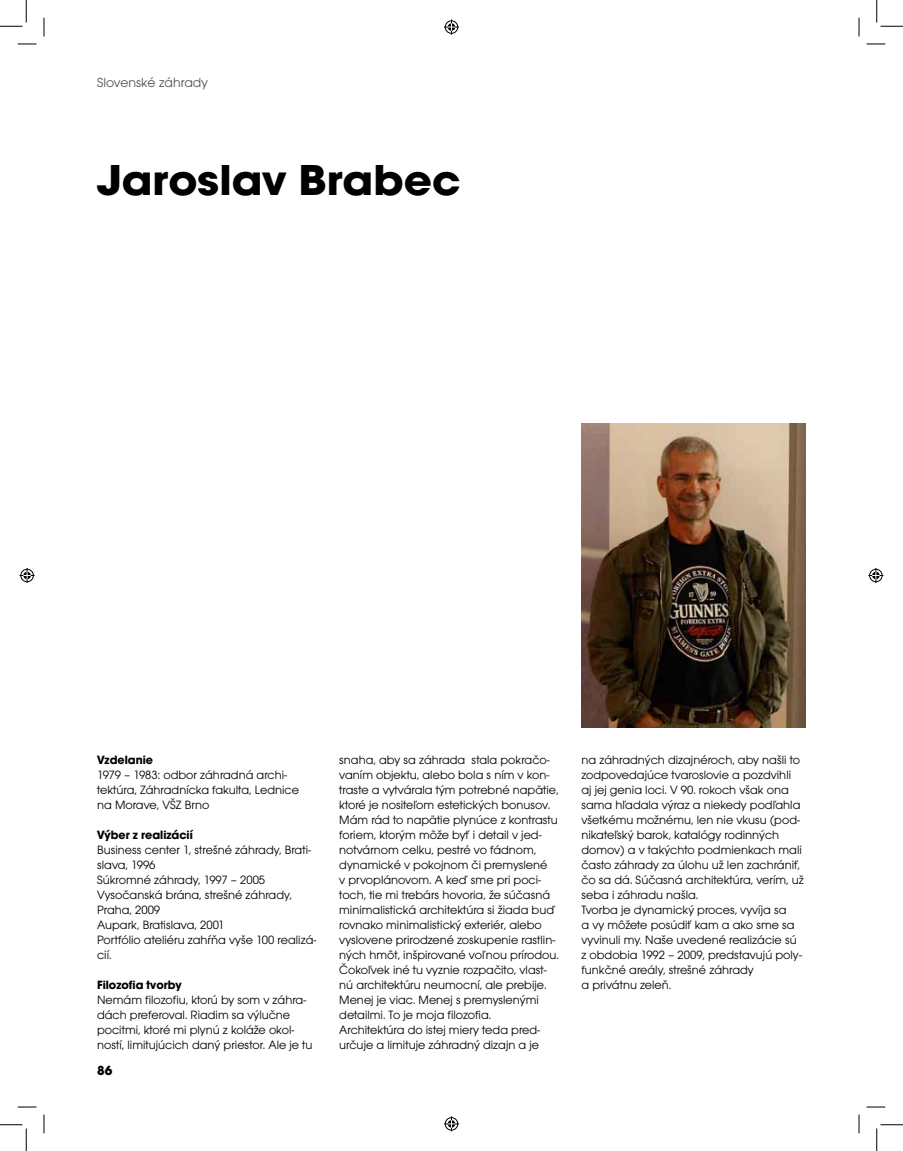
<style>
.page{position:relative;width:903px;height:1151px;background:#fff}
.page>*{position:absolute;margin:0;border:0;box-sizing:border-box;transform-origin:0 0}
.t1{font:700 45px "Avant Gar Got Itc TCE";color:#000;scale:1.09 1}
.t2{font:13.75px "Avant Gar Got Itc TCE";color:#525254}
.t3{font:700 13.75px "Avant Gar Got Itc TCE";color:#000}
.t4{font:12.5px/15px "Avant Gar Got Itc TCE";color:#000}
.t5{font:700 12.5px "Avant Gar Got Itc TCE";color:#000}
</style>
<div class="page">
<img style="left:581px;top:423px;width:225px;height:305px">
<svg style="left:18px;top:43px;width:18px;height:2px"></svg>
<svg style="left:866px;top:43px;width:19px;height:2px"></svg>
<svg style="left:18px;top:1106px;width:18px;height:2px"></svg>
<svg style="left:866px;top:1106px;width:19px;height:2px"></svg>
<svg style="left:43px;top:18px;width:2px;height:18px"></svg>
<svg style="left:43px;top:1114px;width:2px;height:19px"></svg>
<svg style="left:858px;top:18px;width:2px;height:18px"></svg>
<svg style="left:858px;top:1114px;width:2px;height:19px"></svg>
<svg style="left:0;top:0;width:27px;height:27px"></svg>
<svg style="left:0;top:1124px;width:27px;height:27px"></svg>
<svg style="left:876px;top:0;width:27px;height:27px"></svg>
<svg style="left:876px;top:1124px;width:27px;height:27px"></svg>
<svg style="left:444px;top:20px;width:15px;height:15px"></svg>
<svg style="left:444px;top:1116px;width:15px;height:15px"></svg>
<svg style="left:20px;top:568px;width:15px;height:15px"></svg>
<svg style="left:868px;top:568px;width:15px;height:15px"></svg>
<p class="t2" style="left:97px;top:75px;width:112px">Slovenské záhrady</p>
<h1 class="t1" style="left:97px;top:153px;width:335px">Jaroslav Brabec</h1>
<p class="t5" style="left:97px;top:752px;width:57px">Vzdelanie</p>
<p class="t4" style="left:97px;top:767px;width:203px">1979 – 1983: odbor záhradná archi&shy;tektúra, Záhradnícka fakulta, Lednice na Morave, VŠZ Brno</p>
<p class="t5" style="left:97px;top:827px;width:97px">Výber z realizácií</p>
<p class="t4" style="left:97px;top:842px;width:221px">Business center 1, strešné záhrady, Brati&shy;slava, 1996<br>Súkromné záhrady, 1997 – 2005<br>Vysočanská brána, strešné záhrady,<br>Praha, 2009<br>Aupark, Bratislava, 2001<br>Portfólio ateliéru zahŕňa vyše 100 realizá&shy;cií.</p>
<p class="t5" style="left:97px;top:977px;width:86px">Filozofia tvorby</p>
<p class="t4" style="left:97px;top:992px;width:217px">Nemám filozofiu, ktorú by som v záhra&shy;dách preferoval. Riadim sa výlučne pocitmi, ktoré mi plynú z koláže okol&shy;ností, limitujúcich daný priestor. Ale je tu</p>
<p class="t3" style="left:97px;top:1062px;width:17px">86</p>
<p class="t4" style="left:339px;top:752px;width:221px">snaha, aby sa záhrada stala pokračo&shy;vaním objektu, alebo bola s ním v kon&shy;traste a vytvárala tým potrebné napätie, ktoré je nositeľom estetických bonusov.<br>Mám rád to napätie plynúce z kontrastu foriem, ktorým môže byť i detail v jed&shy;notvárnom celku, pestré vo fádnom, dynamické v pokojnom či premyslené<br>v prvoplánovom. A keď sme pri poci&shy;toch, tie mi trebárs hovoria, že súčasná minimalistická architektúra si žiada buď rovnako minimalistický exteriér, alebo vyslovene prirodzené zoskupenie rastlin&shy;ných hmôt, inšpirované voľnou prírodou.<br>Čokoľvek iné tu vyznie rozpačito, vlast&shy;nú architektúru neumocní, ale prebije.<br>Menej je viac. Menej s premyslenými detailmi. To je moja filozofia.<br>Architektúra do istej miery teda pred&shy;určuje a limituje záhradný dizajn a je</p>
<p class="t4" style="left:581px;top:752px;width:224px">na záhradných dizajnéroch, aby našli to zodpovedajúce tvaroslovie a pozdvihli aj jej genia loci. V 90. rokoch však ona sama hľadala výraz a niekedy podľahla všetkému možnému, len nie vkusu (pod&shy;nikateľský barok, katalógy rodinných domov) a v takýchto podmienkach mali často záhrady za úlohu už len zachrániť, čo sa dá. Súčasná architektúra, verím, už seba i záhradu našla.<br>Tvorba je dynamický proces, vyvíja sa<br>a vy môžete posúdiť kam a ako sme sa vyvinuli my. Naše uvedené realizácie sú z obdobia 1992 – 2009, predstavujú poly&shy;funkčné areály, strešné záhrady<br>a privátnu zeleň.</p>
</div>
